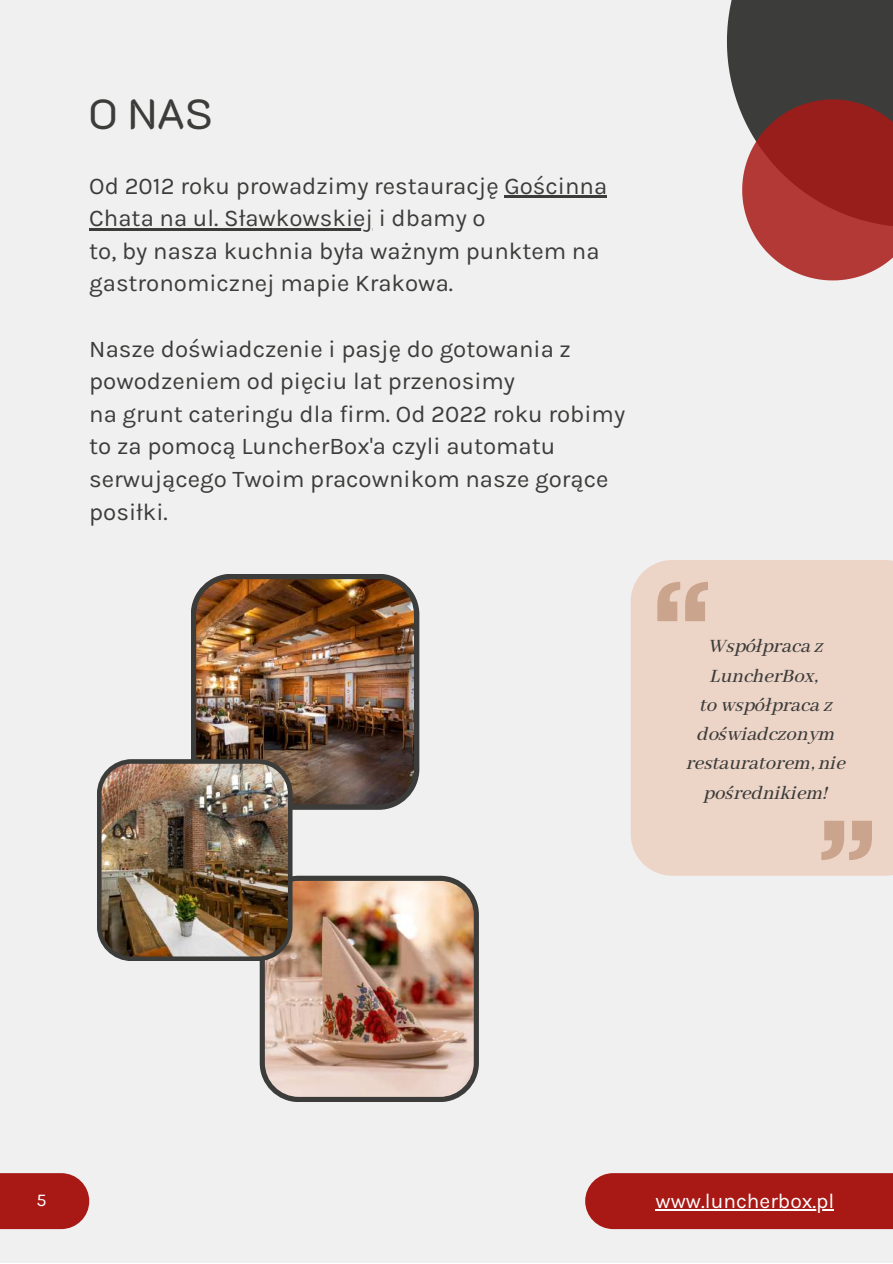
<style>
.page{position:relative;width:893px;height:1264px;background:#fff}
.page>*{position:absolute;margin:0;border:0;box-sizing:border-box;transform-origin:0 0}
.t1{font:42px "K2 D";color:#3c3c3b}
.t2{font:24px/32.5px "Karla";color:#3c3c3b}
.t3{font:21px/29.2px "CA Generated";color:#3c3c3b;text-align:center}
.t4{font:21px "Karla";color:#fff}
.t5{font:18px "Karla";color:#fff}
</style>
<div class="page">
<div style="left:0;top:0;width:892px;height:1262px;background:#f1f0f0"></div>
<div style="left:585px;top:1173px;width:307px;height:55px;background:#a81916"></div>
<div style="left:0;top:1173px;width:89px;height:55px;background:#a81916"></div>
<img style="left:191px;top:574px;width:228px;height:235px">
<img style="left:260px;top:875px;width:219px;height:226px">
<img style="left:97px;top:759px;width:195px;height:202px">
<svg style="left:727px;top:0;width:165px;height:280px"></svg>
<div style="left:630px;top:560px;width:262px;height:315px;background:#ecd4c7"></div>
<svg style="left:657px;top:582px;width:51px;height:39px"></svg>
<svg style="left:821px;top:820px;width:50px;height:40px"></svg>
<hr style="left:655px;top:1208px;width:179px;height:2px;background:#fff">
<hr style="left:504px;top:196px;width:103px;height:2px;background:#3c3c3b">
<hr style="left:89px;top:228px;width:284px;height:3px;background:#3c3c3b">
<h1 class="t1" style="left:89px;top:85px;width:125px">O NAS</h1>
<p class="t2" style="left:89px;top:169px;width:519px">Od 2012 roku prowadzimy restaurację Gościnna Chata na ul. Sławkowskiej i dbamy o<br>to, by nasza kuchnia była ważnym punktem na gastronomicznej mapie Krakowa.</p>
<p class="t2" style="left:89px;top:332px;width:537px">Nasze doświadczenie i pasję do gotowania z powodzeniem od pięciu lat przenosimy<br>na grunt cateringu dla firm. Od 2022 roku robimy to za pomocą LuncherBox'a czyli automatu serwującego Twoim pracownikom nasze gorące posiłki.</p>
<p class="t3" style="left:686px;top:632px;width:161px">Współpraca z<br>LuncherBox,<br>to współpraca z doświadczonym restauratorem, nie pośrednikiem!</p>
<p class="t5" style="left:37px;top:1189px;width:12px">5</p>
<p class="t4" style="left:655px;top:1188px;width:180px">www.luncherbox.pl</p>
</div>
